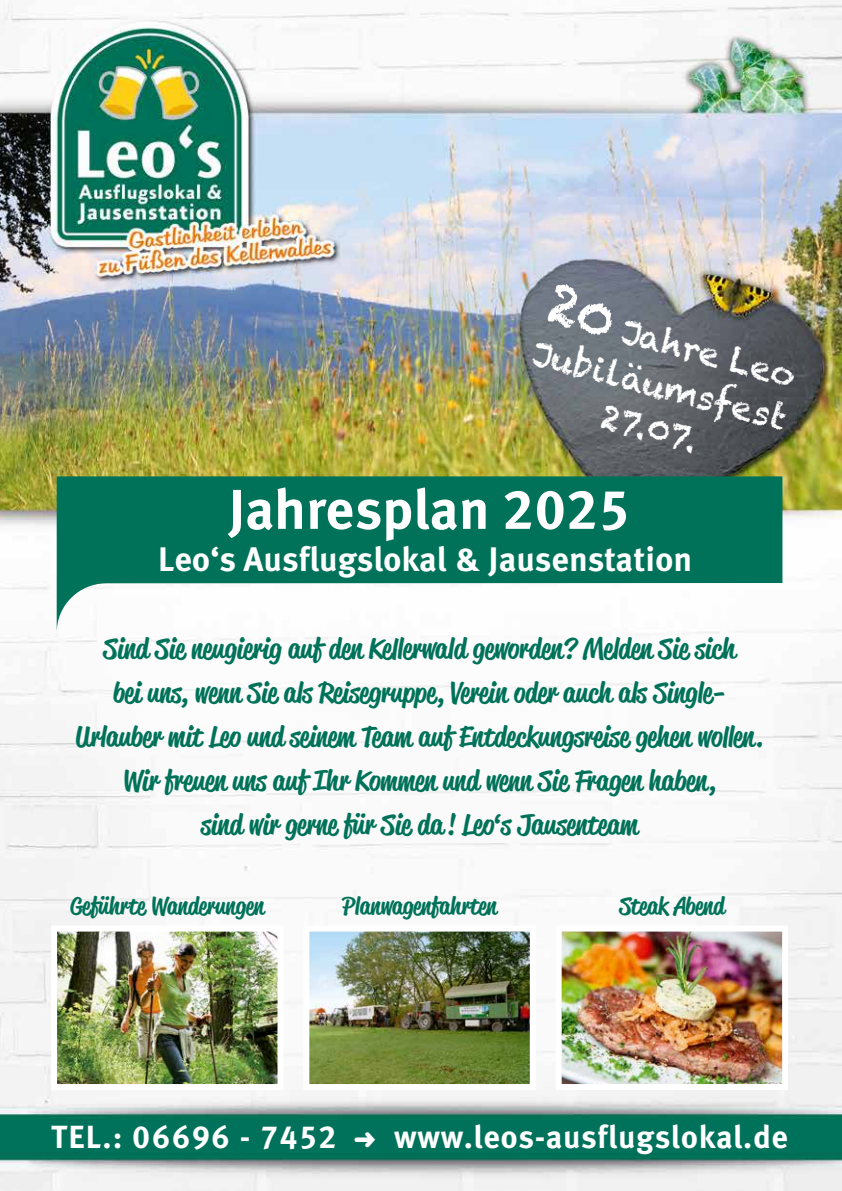
<style>
.page{position:relative;width:842px;height:1191px;background:#fff}
.page>*{position:absolute;margin:0;border:0;box-sizing:border-box;transform-origin:0 0}
.t1{font:700 56px "Meta Pro";color:#fff}
.t2{font:700 34px "Meta Pro";color:#fff}
.t3{font:34px/44px "Chalkduster";color:#fff;text-align:center}
.t4{font:700 32px "Meta Pro";letter-spacing:.02em;color:#fff}
.t5{font:500 28px/44px "Reklame Script";color:#007259;text-align:center}
.t6{font:500 24px "Reklame Script";color:#007259}
.s1{font-size:56px}
</style>
<div class="page">
<img style="left:0;top:4px;width:842px;height:1187px">
<img style="left:563px;top:932px;width:218px;height:151px">
<div style="left:556px;top:925px;width:232px;height:165px;border:6px solid #fff"></div>
<svg style="left:57px;top:476px;width:725px;height:159px;fill:#007259"></svg>
<img style="left:58px;top:932px;width:218px;height:151px">
<div style="left:51px;top:925px;width:232px;height:165px;border:6px solid #fff"></div>
<img style="left:310px;top:932px;width:219px;height:151px">
<div style="left:303px;top:925px;width:233px;height:165px;border:6px solid #fff"></div>
<p class="t3" style="left:551px;top:288px;width:263px;rotate:15deg"><span class="s1">20</span> Jahre Leo<br>Jubiläumsfest<br>27.07.</p>
<h1 class="t1" style="left:228px;top:465px;width:403px">Jahresplan 2025</h1>
<p class="t2" style="left:158px;top:532px;width:536px">Leo‘s Ausflugslokal &amp; Jausenstation</p>
<p class="t5" style="left:76px;top:626px;width:689px">Sind Sie neugierig auf den Kellerwald geworden? Melden Sie sich<br>bei uns, wenn Sie als Reisegruppe, Verein oder auch als Single-Urlauber mit Leo und seinem Team auf Entdeckungsreise gehen wollen.<br>Wir freuen uns auf Ihr Kommen und wenn Sie Fragen haben,<br>sind wir gerne für Sie da! Leo‘s Jausenteam</p>
<p class="t6" style="left:70px;top:889px;width:195px">Geführte Wanderungen</p>
<p class="t6" style="left:342px;top:889px;width:156px">Planwagenfahrten</p>
<p class="t6" style="left:619px;top:889px;width:107px">Steak Abend</p>
<p class="t4" style="left:51px;top:1112px;width:738px">TEL.: 06696 - 7452 ➜ www.leos-ausflugslokal.de</p>
</div>
